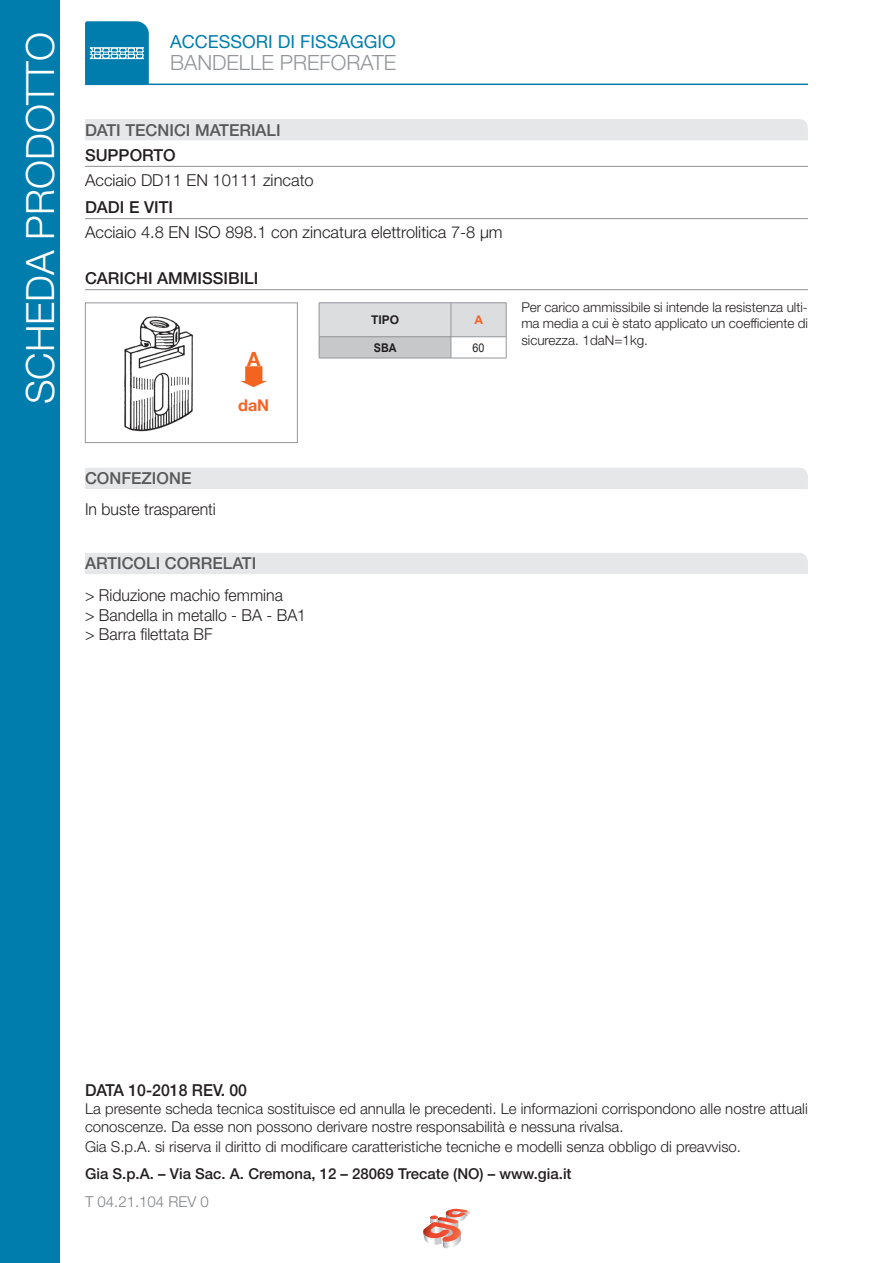
<style>
.page{position:relative;width:893px;height:1263px;background:#fff}
.page>*{position:absolute;margin:0;border:0;box-sizing:border-box;transform-origin:0 0}
.t1{font:300 39px "Helvetica Neue LT Std";color:#fff}
.t2{font:300 21px "Helvetica Neue LT Std";color:#939598}
.t3{font:700 19.65px "Helvetica Neue";color:#f36421}
.t4{font:18px "Helvetica Neue LT Std";color:#007dad}
.t5{font:300 16.5px "Helvetica Neue LT Std";color:#231f20;scale:.96 1}
.t6{font:300 16.5px "Helvetica Neue LT Std";color:#231f20}
.t7{font:500 16.5px "Helvetica Neue LT Std";color:#57585a}
.t8{font:500 16.5px "Helvetica Neue LT Std";color:#231f20}
.t9{font:500 16.5px "Helvetica Neue LT Std";color:#231f20;scale:.96 1}
.t10{font:700 16.2px "Helvetica Neue";color:#f36421}
.t11{font:300 15px/18px "Helvetica Neue LT Std";color:#231f20}
.t12{font:500 15px "Helvetica Neue LT Std";color:#231f20}
.t13{font:300 15px "Helvetica Neue LT Std";color:#808285}
.t14{font:300 13.5px/16.2px "Helvetica Neue LT Std";color:#231f20;text-align:justify}
.t15{font:700 12px "Arial";color:#231f20}
.t16{font:700 12px "Arial";color:#231f20;scale:.9 1}
.t17{font:12px "Arial";color:#231f20;scale:.9 1}
.t18{font:700 12px "Arial";color:#f36421}
</style>
<div class="page">
<hr style="left:85px;top:84px;width:723px;height:1px;background:#007dad">
<svg style="left:85px;top:21px;width:64px;height:63px;background:#1b8ab5"></svg>
<div style="left:0;top:0;width:60px;height:1263px;background:#007dad"></div>
<svg style="left:423px;top:1209px;width:47px;height:39px"></svg>
<img style="left:124px;top:316px;width:69px;height:116px">
<div style="left:85px;top:303px;width:213px;height:140px;border:1px solid #939598"></div>
<hr style="left:319px;top:358px;width:132px;height:1px;background:#939598">
<hr style="left:451px;top:358px;width:55px;height:1px;background:#939598">
<hr style="left:319px;top:302px;width:132px;height:1px;background:#939598">
<hr style="left:451px;top:302px;width:55px;height:1px;background:#939598">
<svg style="left:319px;top:303px;width:188px;height:55px;background:#d6d7d9"></svg>
<svg style="left:240px;top:366px;width:27px;height:21px"></svg>
<hr style="left:85px;top:289px;width:723px;height:1px;background:#939598">
<hr style="left:85px;top:166px;width:723px;height:1px;background:#939598">
<div style="left:85px;top:119px;width:723px;height:21px;background:#e6e7e9"></div>
<div style="left:85px;top:468px;width:723px;height:21px;background:#e6e7e9"></div>
<div style="left:85px;top:553px;width:723px;height:21px;background:#e6e7e9"></div>
<hr style="left:85px;top:218px;width:723px;height:1px;background:#939598">
<h1 class="t1" style="left:16px;top:404px;width:374px;rotate:-90deg">SCHEDA PRODOTTO</h1>
<p class="t4" style="left:170px;top:30px;width:227px">ACCESSORI DI FISSAGGIO</p>
<p class="t2" style="left:170px;top:50px;width:228px">BANDELLE PREFORATE</p>
<p class="t7" style="left:85px;top:120px;width:197px">DATI TECNICI MATERIALI</p>
<p class="t8" style="left:85px;top:145px;width:92px">SUPPORTO</p>
<p class="t6" style="left:85px;top:170px;width:230px">Acciaio DD11 EN 10111 zincato</p>
<p class="t8" style="left:85px;top:197px;width:90px">DADI E VITI</p>
<p class="t6" style="left:85px;top:222px;width:419px">Acciaio 4.8 EN ISO 898.1 con zincatura elettrolitica 7-8 μm</p>
<p class="t8" style="left:85px;top:268px;width:175px">CARICHI AMMISSIBILI</p>
<p class="t3" style="left:247px;top:343px;width:15px">A</p>
<p class="t10" style="left:238px;top:392px;width:33px">daN</p>
<p class="t15" style="left:371px;top:312px;width:30px">TIPO</p>
<p class="t18" style="left:474px;top:312px;width:10px">A</p>
<p class="t16" style="left:374px;top:340px;width:27px">SBA</p>
<p class="t17" style="left:473px;top:340px;width:15px">60</p>
<p class="t14" style="left:521px;top:299px;width:288px">Per carico ammissibile si intende la resistenza ulti&shy;ma media a cui è stato applicato un coefficiente di sicurezza. 1daN=1kg.</p>
<p class="t7" style="left:85px;top:468px;width:108px">CONFEZIONE</p>
<p class="t5" style="left:85px;top:499px;width:138px">In buste trasparenti</p>
<p class="t7" style="left:85px;top:553px;width:173px">ARTICOLI CORRELATI</p>
<p class="t5" style="left:85px;top:585px;width:208px">&gt; Riduzione machio femmina</p>
<p class="t5" style="left:85px;top:605px;width:232px">&gt; Bandella in metallo - BA - BA1</p>
<p class="t5" style="left:85px;top:624px;width:134px">&gt; Barra filettata BF</p>
<p class="t9" style="left:85px;top:1080px;width:170px">DATA 10-2018 REV. 00</p>
<p class="t11" style="left:85px;top:1099px;width:724px">La presente scheda tecnica sostituisce ed annulla le precedenti. Le informazioni corrispondono alle nostre attuali conoscenze. Da esse non possono derivare nostre responsabilità e nessuna rivalsa.</p>
<p class="t11" style="left:85px;top:1137px;width:658px">Gia S.p.A. si riserva il diritto di modificare caratteristiche tecniche e modelli senza obbligo di preavviso.</p>
<p class="t12" style="left:85px;top:1165px;width:488px">Gia S.p.A. – Via Sac. A. Cremona, 12 – 28069 Trecate (NO) – www.gia.it</p>
<p class="t13" style="left:85px;top:1192px;width:125px">T 04.21.104 REV 0</p>
</div>
